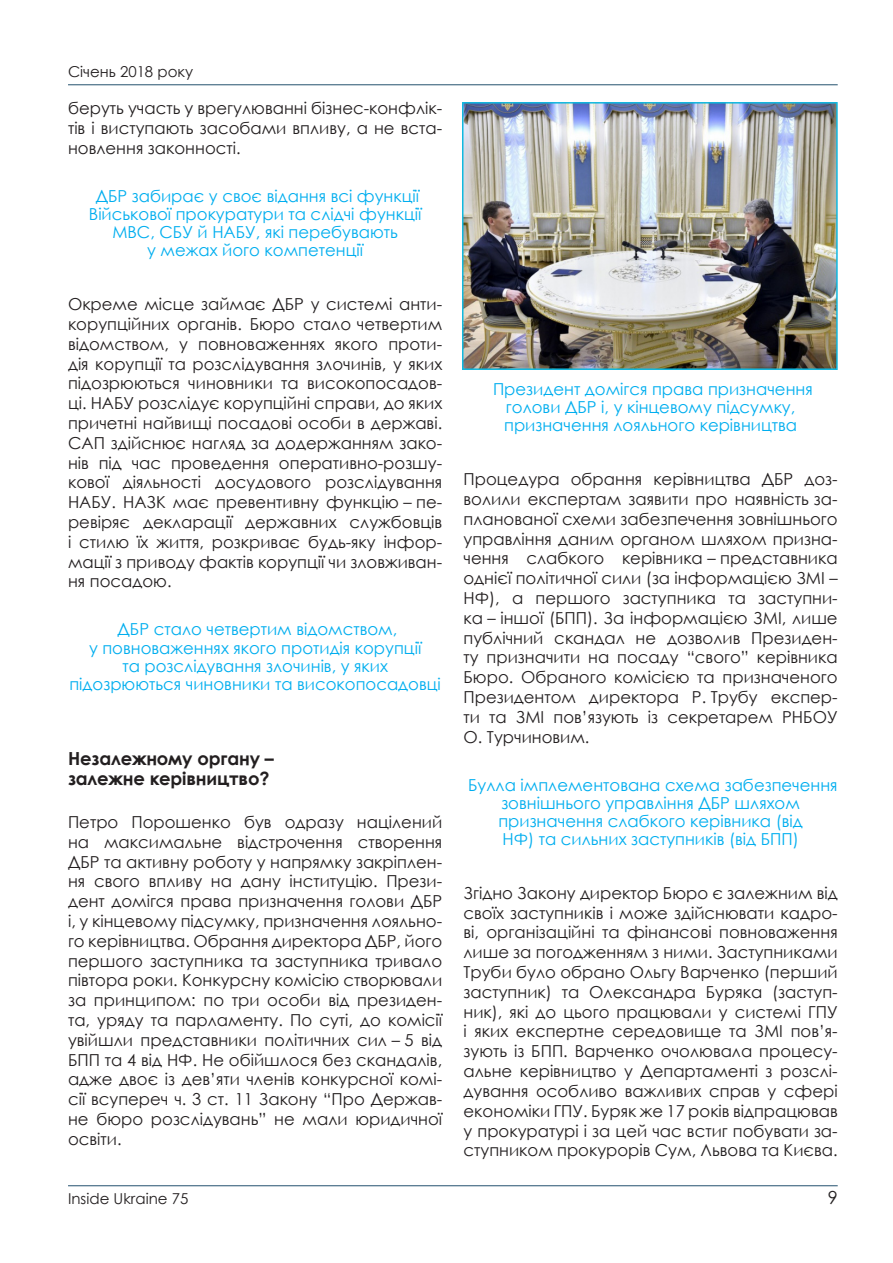
<style>
.page{position:relative;width:893px;height:1263px;background:#fff}
.page>*{position:absolute;margin:0;border:0;box-sizing:border-box;transform-origin:0 0}
.t1{font:700 18px/19.8px "Century Gothic";letter-spacing:-.01em;color:#231f20}
.t2{font:18px "Century Gothic";color:#231f20}
.t3{font:16.5px/19.8px "Century Gothic";color:#231f20;text-align:justify}
.t4{font:16.5px/18.1px "Century Gothic";color:#00aeef;text-align:center}
.t5{font:15px "Century Gothic";color:#231f20}
</style>
<div class="page">
<hr style="left:68px;top:84px;width:770px;height:1px;background:#24516e">
<hr style="left:68px;top:1185px;width:770px;height:1px;background:#24516e">
<img style="left:465px;top:105px;width:370px;height:262px">
<div style="left:462px;top:102px;width:376px;height:268px;border:2px solid #11b8df"></div>
<p class="t5" style="left:68px;top:61px;width:127px">Січень 2018 року</p>
<p class="t3" style="left:68px;top:98px;width:376px">беруть участь у врегулюванні бізнес-конфлік&shy;тів і виступають засобами впливу, а не вста&shy;новлення законності.</p>
<p class="t4" style="left:89px;top:187px;width:334px">ДБР забирає у своє відання всі функції Військової прокуратури та слідчі функції МВС, СБУ й НАБУ, які перебувають<br>у межах його компетенції</p>
<p class="t3" style="left:68px;top:294px;width:376px">Окреме місце займає ДБР у системі анти&shy;корупційних органів. Бюро стало четвертим відомством, у повноваженнях якого проти&shy;дія корупції та розслідування злочинів, у яких підозрюються чиновники та високопосадов&shy;ці. НАБУ розслідує корупційні справи, до яких причетні найвищі посадові особи в державі.<br>САП здійснює нагляд за додержанням зако&shy;нів під час проведення оперативно-розшу&shy;кової діяльності досудового розслідування НАБУ. НАЗК має превентивну функцію – пе&shy;ревіряє декларації державних службовців і стилю їх життя, розкриває будь-яку інфор&shy;мації з приводу фактів корупції чи зловживан&shy;ня посадою.</p>
<p class="t4" style="left:69px;top:620px;width:373px">ДБР стало четвертим відомством,<br>у повноваженнях якого протидія корупції<br>та розслідування злочинів, у яких підозрюються чиновники та високопосадовці</p>
<p class="t1" style="left:68px;top:748px;width:207px">Незалежному органу – залежне керівництво?</p>
<p class="t3" style="left:68px;top:812px;width:376px">Петро Порошенко був одразу націлений на максимальне відстрочення створення ДБР та активну роботу у напрямку закріплен&shy;ня свого впливу на дану інституцію. Прези&shy;дент домігся права призначення голови ДБР і, у кінцевому підсумку, призначення лояльно&shy;го керівництва. Обрання директора ДБР, його першого заступника та заступника тривало півтора роки. Конкурсну комісію створювали за принципом: по три особи від президен&shy;та, уряду та парламенту. По суті, до комісії увійшли представники політичних сил – 5 від БПП та 4 від НФ. Не обійшлося без скандалів, адже двоє із дев’яти членів конкурсної комі&shy;сії всупереч ч. 3 ст. 11 Закону “Про Держав&shy;не бюро розслідувань” не мали юридичної освіти.</p>
<p class="t5" style="left:68px;top:1188px;width:122px">Inside Ukraine 75</p>
<p class="t4" style="left:493px;top:380px;width:321px">Президент домігся права призначення голови ДБР і, у кінцевому підсумку, призначення лояльного керівництва</p>
<p class="t3" style="left:463px;top:469px;width:376px">Процедура обрання керівництва ДБР доз&shy;волили експертам заявити про наявність за&shy;планованої схеми забезпечення зовнішнього управління даним органом шляхом призна&shy;чення слабкого керівника – представника однієї політичної сили (за інформацією ЗМІ – НФ), а першого заступника та заступни&shy;ка – іншої (БПП). За інформацією ЗМІ, лише публічний скандал не дозволив Президен&shy;ту призначити на посаду “свого” керівника Бюро. Обраного комісією та призначеного Президентом директора Р. Трубу експер&shy;ти та ЗМІ пов’язують із секретарем РНБОУ О. Турчиновим.</p>
<p class="t4" style="left:468px;top:775px;width:371px">Булла імплементована схема забезпечення зовнішнього управління ДБР шляхом призначення слабкого керівника (від<br>НФ) та сильних заступників (від БПП)</p>
<p class="t3" style="left:463px;top:883px;width:376px">Згідно Закону директор Бюро є залежним від своїх заступників і може здійснювати кадро&shy;ві, організаційні та фінансові повноваження лише за погодженням з ними. Заступниками Труби було обрано Ольгу Варченко (перший заступник) та Олександра Буряка (заступ&shy;ник), які до цього працювали у системі ГПУ і яких експертне середовище та ЗМІ пов’я&shy;зують із БПП. Варченко очолювала процесу&shy;альне керівництво у Департаменті з розслі&shy;дування особливо важливих справ у сфері економіки ГПУ. Буряк же 17 років відпрацював у прокуратурі і за цей час встиг побувати за&shy;ступником прокурорів Сум, Львова та Києва.</p>
<p class="t2" style="left:828px;top:1185px;width:11px">9</p>
</div>
